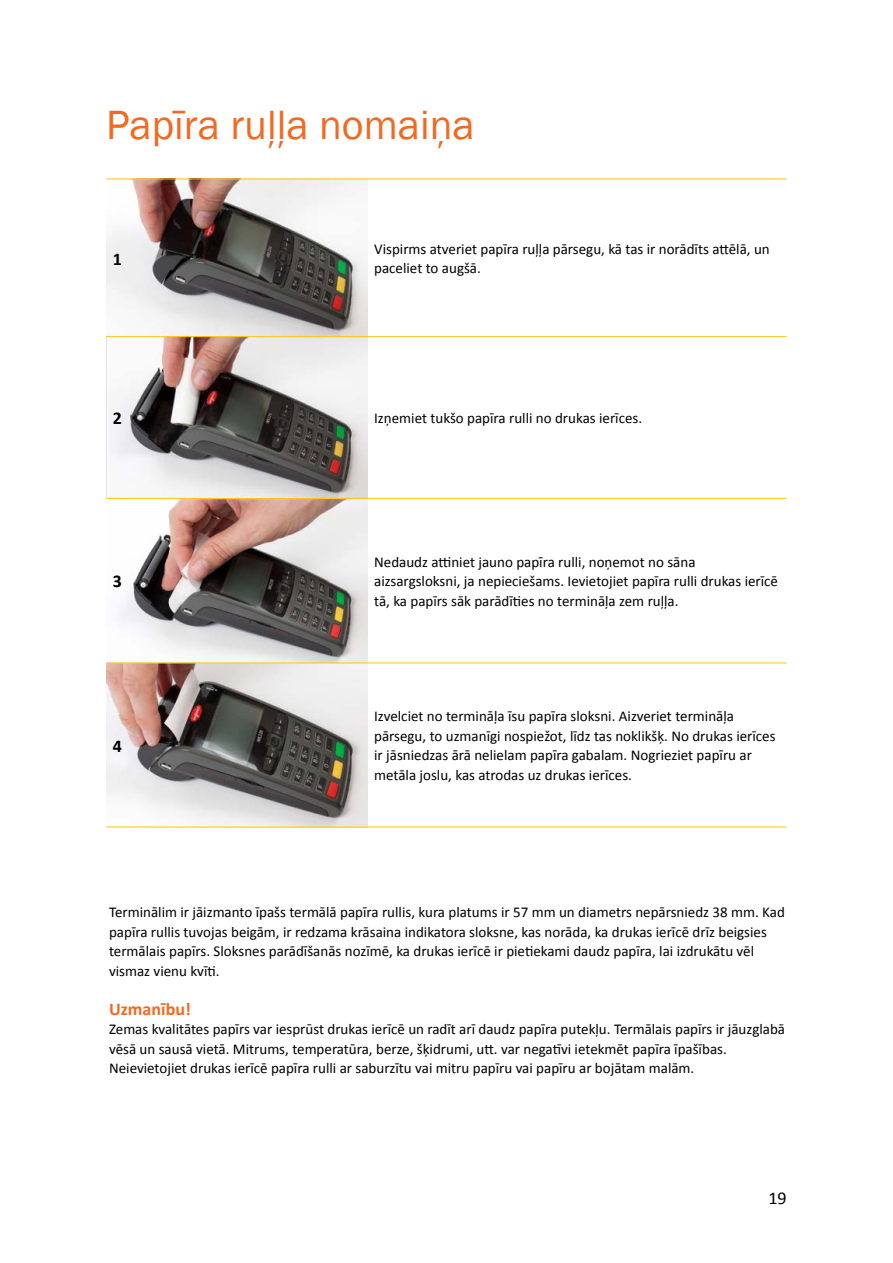
<style>
.page{position:relative;width:893px;height:1263px;background:#fff}
.page>*{position:absolute;margin:0;border:0;box-sizing:border-box;transform-origin:0 0}
.t1{font:42px "Franklin Gothic";color:#f26921}
.t2{font:700 18px "Calibri";color:#f26921}
.t3{font:700 18px "Calibri";color:#000}
.t4{font:18px "Calibri";color:#000}
.t5{font:15px/19.5px "Calibri";color:#000}
</style>
<div class="page">
<img style="left:106px;top:180px;width:262px;height:647px">
<hr style="left:106px;top:179px;width:262px;height:1px;background:#ffc20e">
<hr style="left:368px;top:179px;width:419px;height:1px;background:#ffc20e">
<hr style="left:106px;top:336px;width:262px;height:1px;background:#ffc20e">
<hr style="left:368px;top:336px;width:419px;height:1px;background:#ffc20e">
<hr style="left:106px;top:498px;width:262px;height:1px;background:#ffc20e">
<hr style="left:368px;top:498px;width:419px;height:1px;background:#ffc20e">
<hr style="left:106px;top:663px;width:262px;height:1px;background:#ffc20e">
<hr style="left:368px;top:663px;width:419px;height:1px;background:#ffc20e">
<hr style="left:106px;top:827px;width:262px;height:1px;background:#ffc20e">
<hr style="left:368px;top:827px;width:419px;height:1px;background:#ffc20e">
<h1 class="t1" style="left:106px;top:99px;width:370px">Papīra ruļļa nomaiņa</h1>
<p class="t3" style="left:113px;top:247px;width:11px">1</p>
<p class="t5" style="left:374px;top:239px;width:397px">Vispirms atveriet papīra ruļļa pārsegu, kā tas ir norādīts attēlā, un paceliet to augšā.</p>
<p class="t3" style="left:113px;top:407px;width:11px">2</p>
<p class="t5" style="left:374px;top:408px;width:269px">Izņemiet tukšo papīra rulli no drukas ierīces.</p>
<p class="t3" style="left:113px;top:570px;width:11px">3</p>
<p class="t3" style="left:113px;top:734px;width:11px">4</p>
<p class="t5" style="left:374px;top:552px;width:405px">Nedaudz attiniet jauno papīra rulli, noņemot no sāna aizsargsloksni, ja nepieciešams. Ievietojiet papīra rulli drukas ierīcē tā, ka papīrs sāk parādīties no termināļa zem ruļļa.</p>
<p class="t5" style="left:374px;top:707px;width:403px">Izvelciet no termināļa īsu papīra sloksni. Aizveriet termināļa pārsegu, to uzmanīgi nospiežot, līdz tas noklikšķ. No drukas ierīces ir jāsniedzas ārā nelielam papīra gabalam. Nogrieziet papīru ar metāla joslu, kas atrodas uz drukas ierīces.</p>
<p class="t5" style="left:109px;top:902px;width:677px">Terminālim ir jāizmanto īpašs termālā papīra rullis, kura platums ir 57 mm un diametrs nepārsniedz 38 mm. Kad papīra rullis tuvojas beigām, ir redzama krāsaina indikatora sloksne, kas norāda, ka drukas ierīcē drīz beigsies termālais papīrs. Sloksnes parādīšanās nozīmē, ka drukas ierīcē ir pietiekami daudz papīra, lai izdrukātu vēl vismaz vienu kvīti.</p>
<p class="t2" style="left:109px;top:997px;width:83px">Uzmanību!</p>
<p class="t5" style="left:109px;top:1019px;width:677px">Zemas kvalitātes papīrs var iesprūst drukas ierīcē un radīt arī daudz papīra putekļu. Termālais papīrs ir jāuzglabā vēsā un sausā vietā. Mitrums, temperatūra, berze, šķidrumi, utt. var negatīvi ietekmēt papīra īpašības.<br>Neievietojiet drukas ierīcē papīra rulli ar saburzītu vai mitru papīru vai papīru ar bojātam malām.</p>
<p class="t4" style="left:768px;top:1187px;width:20px">19</p>
</div>
